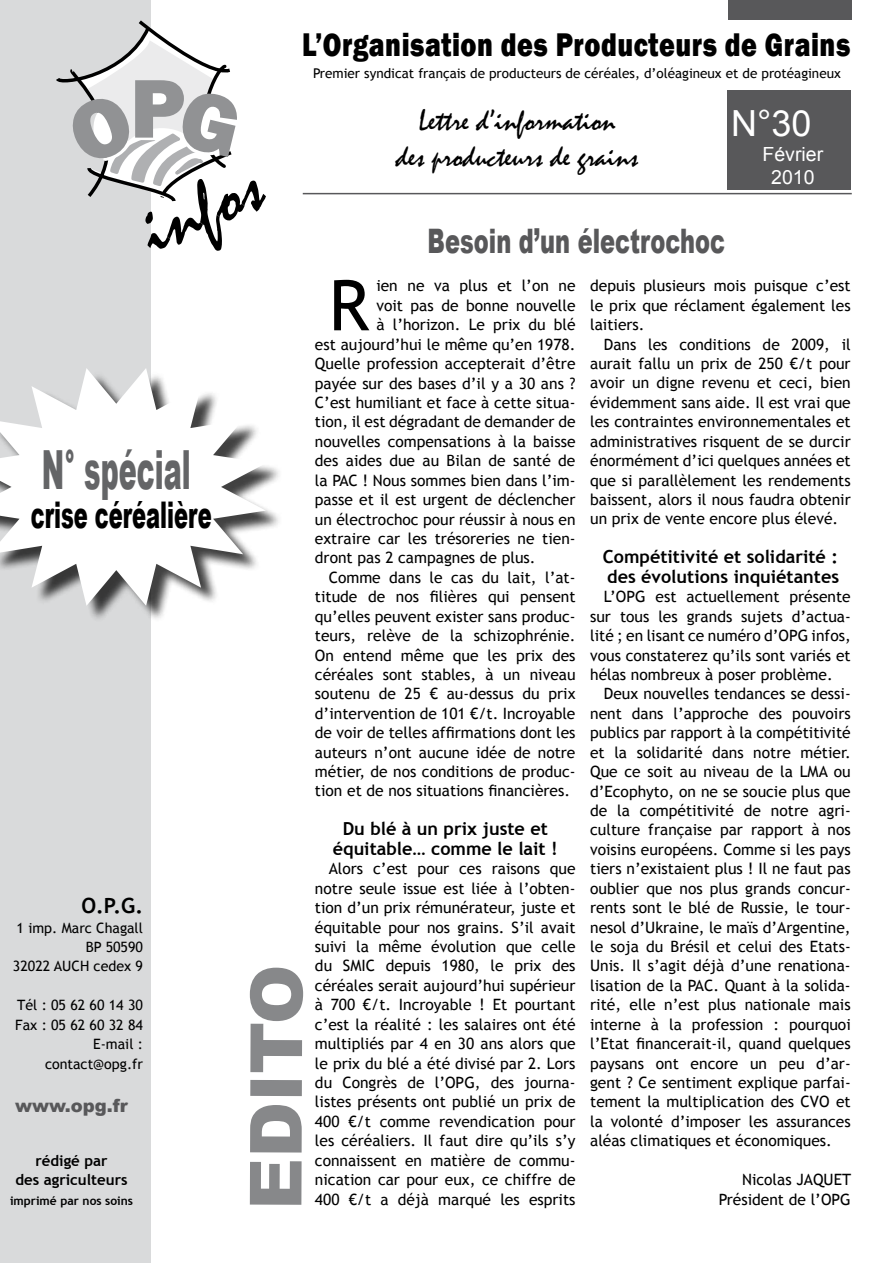
<style>
.page{position:relative;width:893px;height:1263px;background:#fff}
.page>*{position:absolute;margin:0;border:0;box-sizing:border-box;transform-origin:0 0}
.t1{font:800 86.1px "Franklin Gothic";color:#919294}
.t2{font:77.25px "Mistral";color:#000}
.t3{font:900 72px "Arial";letter-spacing:-.005em;color:#87888a}
.t4{font:69.9px "Trebuchet MS";color:#000}
.t5{font:900 54px "Arial";color:#646567;scale:.5 1}
.t6{font:900 36.75px "Arial";color:#000;scale:.57 1}
.t7{font:36px "Arial";color:#fff}
.t8{font:800 33.75px "Franklin Gothic";letter-spacing:.02em;color:#000;scale:.8 1}
.t9{font:900 33.75px "Arial";color:#58585a;scale:.67 1}
.t10{font:30px/36px "Mistral";color:#000;text-align:center}
.t11{font:700 21px "Trebuchet MS";color:#000}
.t12{font:19.5px/23.4px "Arial";color:#fff;text-align:center}
.t13{font:700 18px/19.4px "Trebuchet MS";color:#000;text-align:center}
.t14{font:900 18px "Arial";color:#58585a}
.t15{font:15.6px/19.4px "Trebuchet MS";color:#000;text-align:justify}
.t16{font:700 15px/19.5px "Trebuchet MS";color:#000;text-align:center}
.t17{font:14.25px/19.4px "Trebuchet MS";color:#000;text-align:right}
.t18{font:13.5px "Trebuchet MS";color:#000}
.t19{font:700 12px "Trebuchet MS";color:#000}
</style>
<div class="page">
<div style="left:0;top:0;width:150px;height:1263px;background:#d9dadb"></div>
<div style="left:727px;top:90px;width:124px;height:100px;background:#58585a"></div>
<div style="left:728px;top:0;width:124px;height:20px;background:#58585a"></div>
<hr style="left:303px;top:193px;width:549px;height:1px;background:#58585a">
<div style="left:0;top:370px;width:282px;height:251px;background:#000;opacity:.75"></div>
<svg style="left:0;top:368px;width:266px;height:238px;fill:#fff"></svg>
<svg style="left:56px;top:20px;width:176px;height:181px"></svg>
<h1 class="t1" style="left:130px;top:53px;width:57px">P</h1>
<h2 class="t2" style="left:124px;top:190px;width:128px;rotate:-24deg">infos</h2>
<h3 class="t8" style="left:302px;top:23px;width:686px">L’Organisation des Producteurs de Grains</h3>
<p class="t18" style="left:313px;top:66px;width:529px">Premier syndicat français de producteurs de céréales, d’oléagineux et de protéagineux</p>
<h3 class="t10" style="left:396px;top:103px;width:244px">Lettre d’information<br>des producteurs de grains</h3>
<h3 class="t7" style="left:731px;top:100px;width:82px">N°30</h3>
<p class="t12" style="left:762px;top:142px;width:62px">Février<br>2010</p>
<h3 class="t9" style="left:428px;top:216px;width:446px">Besoin d’un électrochoc</h3>
<h3 class="t5" style="left:42px;top:430px;width:299px">N° spécial</h3>
<h3 class="t6" style="left:31px;top:488px;width:319px">crise céréalière</h3>
<h3 class="t11" style="left:81px;top:893px;width:63px">O.P.G.</h3>
<p class="t17" style="left:13px;top:918px;width:132px">1 imp. Marc Chagall<br>BP 50590<br>32022 AUCH cedex 9</p>
<p class="t17" style="left:15px;top:996px;width:129px">Tél : 05 62 60 14 30<br>Fax : 05 62 60 32 84<br>E-mail : contact@opg.fr</p>
<p class="t14" style="left:15px;top:1092px;width:114px">www.opg.fr</p>
<p class="t16" style="left:16px;top:1151px;width:113px">rédigé par<br>des agriculteurs</p>
<p class="t19" style="left:10px;top:1193px;width:124px">imprimé par nos soins</p>
<h3 class="t3" style="left:224px;top:1210px;width:247px;rotate:-90deg">EDITO</h3>
<h3 class="t4" style="left:329px;top:264px;width:42px">R</h3>
<p class="t15" style="left:376px;top:276px;width:201px">ien ne va plus et l’on ne</p>
<p class="t15" style="left:376px;top:296px;width:201px">voit pas de bonne nouvelle</p>
<p class="t15" style="left:376px;top:315px;width:201px">à l’horizon. Le prix du blé</p>
<p class="t15" style="left:315px;top:335px;width:262px">est aujourd’hui le même qu’en 1978.</p>
<p class="t15" style="left:315px;top:354px;width:262px">Quelle profession accepterait d’être</p>
<p class="t15" style="left:315px;top:374px;width:262px">payée sur des bases d’il y a 30 ans ?</p>
<p class="t15" style="left:315px;top:393px;width:262px">C’est humiliant et face à cette situa-</p>
<p class="t15" style="left:315px;top:412px;width:262px">tion, il est dégradant de demander de</p>
<p class="t15" style="left:315px;top:432px;width:262px">nouvelles compensations à la baisse</p>
<p class="t15" style="left:315px;top:451px;width:262px">des aides due au Bilan de santé de</p>
<p class="t15" style="left:315px;top:471px;width:262px">la PAC ! Nous sommes bien dans l’im-</p>
<p class="t15" style="left:315px;top:490px;width:262px">passe et il est urgent de déclencher</p>
<p class="t15" style="left:315px;top:509px;width:262px">un électrochoc pour réussir à nous en</p>
<p class="t15" style="left:315px;top:529px;width:262px">extraire car les trésoreries ne tien-</p>
<p class="t15" style="left:315px;top:548px;width:222px">dront pas 2 campagnes de plus.</p>
<p class="t15" style="left:329px;top:568px;width:248px">Comme dans le cas du lait, l’at-</p>
<p class="t15" style="left:315px;top:587px;width:262px">titude de nos filières qui pensent</p>
<p class="t15" style="left:315px;top:607px;width:262px">qu’elles peuvent exister sans produc-</p>
<p class="t15" style="left:315px;top:626px;width:262px">teurs, relève de la schizophrénie.</p>
<p class="t15" style="left:315px;top:645px;width:262px">On entend même que les prix des</p>
<p class="t15" style="left:315px;top:665px;width:262px">céréales sont stables, à un niveau</p>
<p class="t15" style="left:315px;top:684px;width:262px">soutenu de 25 € au-dessus du prix</p>
<p class="t15" style="left:315px;top:704px;width:262px">d’intervention de 101 €/t. Incroyable</p>
<p class="t15" style="left:315px;top:723px;width:262px">de voir de telles affirmations dont les</p>
<p class="t15" style="left:315px;top:743px;width:262px">auteurs n’ont aucune idée de notre</p>
<p class="t15" style="left:315px;top:762px;width:262px">métier, de nos conditions de produc-</p>
<p class="t15" style="left:315px;top:781px;width:257px">tion et de nos situations financières.</p>
<p class="t13" style="left:333px;top:819px;width:226px">Du blé à un prix juste et équitable… comme le lait !</p>
<p class="t15" style="left:315px;top:859px;width:262px;text-indent:14px">Alors c’est pour ces raisons que notre seule issue est liée à l’obten&shy;tion d’un prix rémunérateur, juste et équitable pour nos grains. S’il avait suivi la même évolution que celle du SMIC depuis 1980, le prix des céréales serait aujourd’hui supérieur à 700 €/t. Incroyable ! Et pourtant c’est la réalité : les salaires ont été multipliés par 4 en 30 ans alors que le prix du blé a été divisé par 2. Lors du Congrès de l’OPG, des journa&shy;listes présents ont publié un prix de 400 €/t comme revendication pour les céréaliers. Il faut dire qu’ils s’y connaissent en matière de commu&shy;nication car pour eux, ce chiffre de 400 €/t a déjà marqué les esprits</p>
<p class="t15" style="left:590px;top:276px;width:262px">depuis plusieurs mois puisque c’est le prix que réclament également les laitiers.</p>
<p class="t15" style="left:590px;top:335px;width:262px;text-indent:14px">Dans les conditions de 2009, il aurait fallu un prix de 250 €/t pour avoir un digne revenu et ceci, bien évidemment sans aide. Il est vrai que les contraintes environnementales et administratives risquent de se durcir énormément d’ici quelques années et que si parallèlement les rendements baissent, alors il nous faudra obtenir un prix de vente encore plus élevé.</p>
<p class="t13" style="left:603px;top:547px;width:238px;text-align:left">Compétitivité et solidarité : des évolutions inquiétantes</p>
<p class="t15" style="left:590px;top:587px;width:262px;text-indent:14px">L’OPG est actuellement présente sur tous les grands sujets d’actua&shy;lité ; en lisant ce numéro d’OPG infos, vous constaterez qu’ils sont variés et hélas nombreux à poser problème.</p>
<p class="t15" style="left:590px;top:684px;width:262px;text-indent:14px">Deux nouvelles tendances se dessi&shy;nent dans l’approche des pouvoirs publics par rapport à la compétitivité et la solidarité dans notre métier.<br>Que ce soit au niveau de la LMA ou d’Ecophyto, on ne se soucie plus que de la compétitivité de notre agri&shy;culture française par rapport à nos voisins européens. Comme si les pays tiers n’existaient plus ! Il ne faut pas oublier que nos plus grands concur&shy;rents sont le blé de Russie, le tour&shy;nesol d’Ukraine, le maïs d’Argentine, le soja du Brésil et celui des Etats-Unis. Il s’agit déjà d’une renationa&shy;lisation de la PAC. Quant à la solida&shy;rité, elle n’est plus nationale mais interne à la profession : pourquoi l’Etat financerait-il, quand quelques paysans ont encore un peu d’ar&shy;gent ? Ce sentiment explique parfai&shy;tement la multiplication des CVO et la volonté d’imposer les assurances aléas climatiques et économiques.</p>
<p class="t15" style="left:719px;top:1170px;width:134px;text-align:right">Nicolas JAQUET<br>Président de l’OPG</p>
</div>
